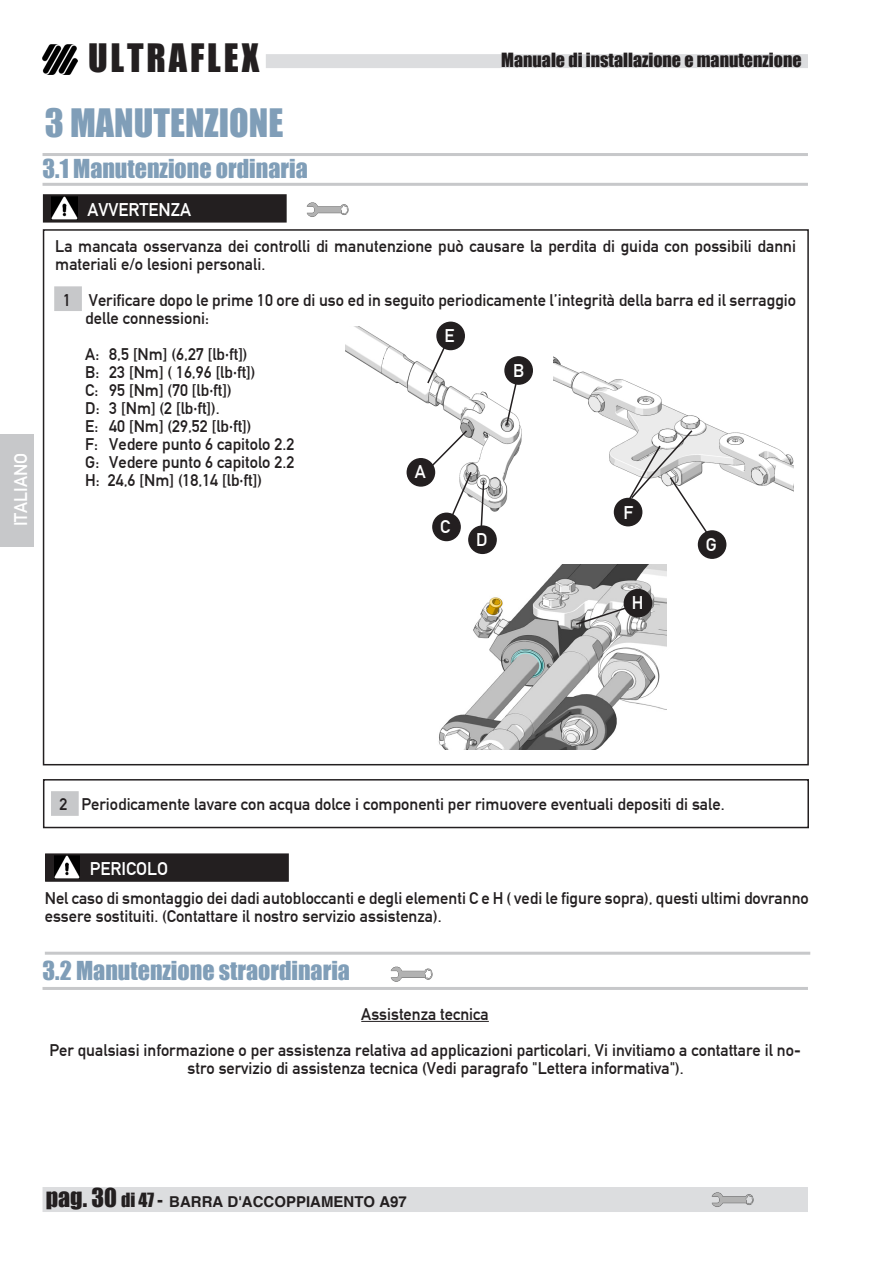
<style>
.page{position:relative;width:893px;height:1263px;background:#fff}
.page>*{position:absolute;margin:0;border:0;box-sizing:border-box;transform-origin:0 0}
.Corpo_testo{font:36px "Impact";color:#809eb8}
.t1{font:36px "Impact";letter-spacing:.08em;color:#231f20}
.Corpo_testo-2{font:24px "Impact";color:#809eb8}
.t2{font:18px "Impact";color:#231f20}
.biocom_testo{font:18px "DIN Mittelschrift";color:#fff}
.ORMA_TESTO{font:16.5px/18px "DIN Mittelschrift";color:#231f20}
.t3{font:700 15px "Helvetica";color:#231f20}
.s1{font-family:"Impact";font-weight:400;font-size:24px}
.s2{font-family:"Impact";font-weight:400;font-size:18px}
</style>
<div class="page">
<img style="left:43px;top:45px;width:35px;height:29px">
<div style="left:266px;top:54px;width:542px;height:14px;background:#dcdddf"></div>
<div style="left:43px;top:1187px;width:765px;height:25px;background:#dcdddf"></div>
<div style="left:0;top:435px;width:34px;height:112px;background:#c7c8ca"></div>
<hr style="left:43px;top:153px;width:765px;height:3px;background:#c7c8ca">
<hr style="left:43px;top:183px;width:765px;height:3px;background:#c7c8ca">
<div style="left:54px;top:286px;width:28px;height:25px;background:#c7c8ca;border:3px solid #c7c8ca"></div>
<div style="left:44px;top:195px;width:242px;height:27px;background:#231f20"></div>
<div style="left:43px;top:194px;width:244px;height:29px;border:2px solid #231f20"></div>
<img style="left:52px;top:197px;width:26px;height:22px">
<div style="left:46px;top:854px;width:242px;height:27px;background:#231f20"></div>
<div style="left:45px;top:853px;width:244px;height:29px;border:2px solid #231f20"></div>
<img style="left:54px;top:856px;width:26px;height:22px">
<hr style="left:43px;top:987px;width:765px;height:3px;background:#c7c8ca">
<hr style="left:45px;top:952px;width:765px;height:3px;background:#c7c8ca">
<hr style="left:361px;top:1021px;width:128px;height:1px;background:#231f20">
<img style="left:306px;top:202px;width:43px;height:15px">
<img style="left:390px;top:966px;width:43px;height:16px">
<img style="left:709px;top:1187px;width:48px;height:23px">
<div style="left:51px;top:791px;width:28px;height:25px;background:#c7c8ca"></div>
<div style="left:43px;top:779px;width:766px;height:49px;border:2px solid #231f20"></div>
<img style="left:554px;top:357px;width:239px;height:155px">
<div style="left:614px;top:498px;width:28px;height:28px;background:#231f20;border-radius:50%"></div>
<div style="left:614px;top:498px;width:28px;height:28px;border:2px solid #231f20;border-radius:50%"></div>
<div style="left:698px;top:531px;width:28px;height:27px;background:#231f20;border-radius:50%"></div>
<div style="left:698px;top:530px;width:28px;height:29px;border:2px solid #231f20;border-radius:50%"></div>
<img style="left:438px;top:564px;width:229px;height:186px">
<div style="left:624px;top:589px;width:28px;height:28px;background:#231f20;border-radius:50%"></div>
<div style="left:624px;top:589px;width:28px;height:28px;border:2px solid #231f20;border-radius:50%"></div>
<svg style="left:574px;top:605px;width:57px;height:21px"></svg>
<img style="left:345px;top:326px;width:178px;height:185px">
<div style="left:407px;top:459px;width:27px;height:27px;background:#231f20;border-radius:50%"></div>
<div style="left:407px;top:458px;width:28px;height:29px;border:2px solid #231f20;border-radius:50%"></div>
<div style="left:505px;top:357px;width:27px;height:27px;background:#231f20;border-radius:50%"></div>
<div style="left:504px;top:356px;width:29px;height:29px;border:2px solid #231f20;border-radius:50%"></div>
<svg style="left:505px;top:376px;width:14px;height:51px"></svg>
<div style="left:433px;top:513px;width:27px;height:27px;background:#231f20;border-radius:50%"></div>
<div style="left:432px;top:513px;width:29px;height:28px;border:2px solid #231f20;border-radius:50%"></div>
<div style="left:469px;top:526px;width:27px;height:27px;background:#231f20;border-radius:50%"></div>
<div style="left:468px;top:525px;width:29px;height:29px;border:2px solid #231f20;border-radius:50%"></div>
<svg style="left:480px;top:481px;width:5px;height:47px"></svg>
<svg style="left:426px;top:429px;width:47px;height:93px"></svg>
<div style="left:437px;top:322px;width:27px;height:27px;background:#231f20;border-radius:50%"></div>
<div style="left:436px;top:322px;width:29px;height:28px;border:2px solid #231f20;border-radius:50%"></div>
<svg style="left:426px;top:344px;width:21px;height:41px"></svg>
<svg style="left:627px;top:429px;width:83px;height:107px"></svg>
<p class="biocom_testo" style="left:10px;top:526px;width:75px;rotate:-90deg">ITALIANO</p>
<h1 class="t1" style="left:88px;top:30px;width:173px">ULTRAFLEX</h1>
<p class="t2" style="left:501px;top:46px;width:302px">Manuale di installazione e manutenzione</p>
<p class="Corpo_testo" style="left:45px;top:95px;width:240px">3 MANUTENZIONE</p>
<p class="Corpo_testo-2" style="left:43px;top:150px;width:267px">3.1 Manutenzione ordinaria</p>
<p class="biocom_testo" style="left:88px;top:199px;width:105px">AVVERTENZA</p>
<p class="ORMA_TESTO" style="left:55px;top:237px;width:742px">La mancata osservanza dei controlli di manutenzione può causare la perdita di guida con possibili danni materiali e/o lesioni personali.</p>
<p class="ORMA_TESTO" style="left:85px;top:291px;width:712px;text-indent:-22px">1 Verificare dopo le prime 10 ore di uso ed in seguito periodicamente l’integrità della barra ed il serraggio delle connessioni:</p>
<p class="ORMA_TESTO" style="left:85px;top:345px;width:164px">A: 8,5 [Nm] (6,27 [lb∙ft])</p>
<p class="ORMA_TESTO" style="left:85px;top:363px;width:172px">B: 23 [Nm] ( 16,96 [lb∙ft])</p>
<p class="ORMA_TESTO" style="left:85px;top:381px;width:148px">C: 95 [Nm] (70 [lb∙ft])</p>
<p class="ORMA_TESTO" style="left:85px;top:399px;width:136px">D: 3 [Nm] (2 [lb∙ft]).</p>
<p class="ORMA_TESTO" style="left:85px;top:417px;width:168px">E: 40 [Nm] (29,52 [lb∙ft])</p>
<p class="ORMA_TESTO" style="left:85px;top:435px;width:211px">F: Vedere punto 6 capitolo 2.2</p>
<p class="ORMA_TESTO" style="left:85px;top:453px;width:211px">G: Vedere punto 6 capitolo 2.2</p>
<p class="ORMA_TESTO" style="left:85px;top:471px;width:178px">H: 24,6 [Nm] (18,14 [lb∙ft])</p>
<p class="biocom_testo" style="left:444px;top:325px;width:12px">E</p>
<p class="biocom_testo" style="left:513px;top:360px;width:12px">B</p>
<p class="biocom_testo" style="left:415px;top:461px;width:12px">A</p>
<p class="biocom_testo" style="left:440px;top:516px;width:12px">C</p>
<p class="biocom_testo" style="left:476px;top:529px;width:13px">D</p>
<p class="biocom_testo" style="left:624px;top:502px;width:11px">F</p>
<p class="biocom_testo" style="left:706px;top:534px;width:12px">G</p>
<p class="biocom_testo" style="left:632px;top:592px;width:13px">H</p>
<p class="ORMA_TESTO" style="left:59px;top:795px;width:667px">2 Periodicamente lavare con acqua dolce i componenti per rimuovere eventuali depositi di sale.</p>
<p class="biocom_testo" style="left:90px;top:858px;width:80px">PERICOLO</p>
<p class="ORMA_TESTO" style="left:45px;top:889px;width:765px">Nel caso di smontaggio dei dadi autobloccanti e degli elementi C e H ( vedi le figure sopra), questi ultimi dovranno essere sostituiti. (Contattare il nostro servizio assistenza).</p>
<p class="Corpo_testo-2" style="left:43px;top:952px;width:309px">3.2 Manutenzione straordinaria</p>
<p class="ORMA_TESTO" style="left:361px;top:1005px;width:129px">Assistenza tecnica</p>
<p class="ORMA_TESTO" style="left:188px;top:1041px;width:615px;text-indent:-138px">Per qualsiasi informazione o per assistenza relativa ad applicazioni particolari, Vi invitiamo a contattare il no&shy;stro servizio di assistenza tecnica (Vedi paragrafo "Lettera informativa").</p>
<p class="t3" style="left:46px;top:1192px;width:363px"><span class="s1">pag. 30</span> <span class="s2">di 47 -</span> BARRA D'ACCOPPIAMENTO A97</p>
</div>
